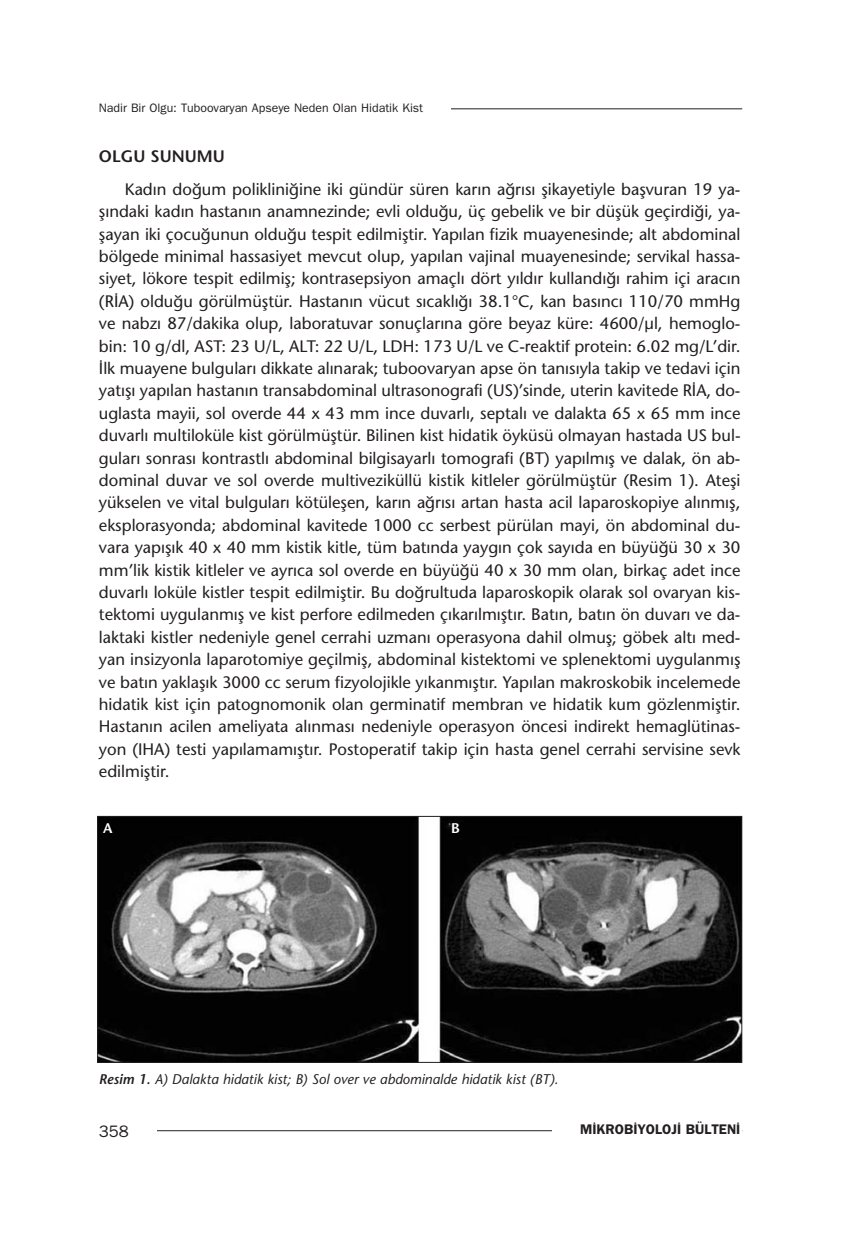
<style>
.page{position:relative;width:842px;height:1239px;background:#fff}
.page>*{position:absolute;margin:0;border:0;box-sizing:border-box;transform-origin:0 0}
.t1{font:16.62px/22.4px "Stone Sans";color:#231f20;text-align:justify}
.t2{font:600 16.62px "Stone Sans";color:#231f20}
.t3{font:16.62px "Franklin Gothic";color:#231f20}
.t4{font:italic 14px "Stone Sans";color:#231f20}
.t5{font:600 14px "Franklin Gothic";color:#231f20}
.t6{font:600 14px "Stone Sans";color:#fff}
.t7{font:12.25px "Franklin Gothic";color:#231f20}
.s1{font-weight:600}
</style>
<div class="page">
<hr style="left:97px;top:1130px;width:645px;height:1px;background:#231f20">
<div style="left:97px;top:1118px;width:60px;height:25px;background:#fff"></div>
<hr style="left:97px;top:108px;width:645px;height:1px;background:#231f20">
<div style="left:97px;top:82px;width:353px;height:52px;background:#fff"></div>
<div style="left:552px;top:1117px;width:190px;height:24px;background:#fff"></div>
<img style="left:99px;top:818px;width:641px;height:243px">
<div style="left:97px;top:816px;width:645px;height:247px;border:1px solid #231f20"></div>
<p class="t7" style="left:99px;top:104px;width:326px">Nadir Bir Olgu: Tuboovaryan Apseye Neden Olan Hidatik Kist</p>
<p class="t2" style="left:99px;top:150px;width:127px">OLGU SUNUMU</p>
<p class="t1" style="left:99px;top:180px;width:643px;text-indent:26px">Kadın doğum polikliniğine iki gündür süren karın ağrısı şikayetiyle başvuran 19 ya&shy;şındaki kadın hastanın anamnezinde; evli olduğu, üç gebelik ve bir düşük geçirdiği, ya&shy;şayan iki çocuğunun olduğu tespit edilmiştir. Yapılan fizik muayenesinde; alt abdominal bölgede minimal hassasiyet mevcut olup, yapılan vajinal muayenesinde; servikal hassa&shy;siyet, lökore tespit edilmiş; kontrasepsiyon amaçlı dört yıldır kullandığı rahim içi aracın (RİA) olduğu görülmüştür. Hastanın vücut sıcaklığı 38.1°C, kan basıncı 110/70 mmHg ve nabzı 87/dakika olup, laboratuvar sonuçlarına göre beyaz küre: 4600/µl, hemoglo&shy;bin: 10 g/dl, AST: 23 U/L, ALT: 22 U/L, LDH: 173 U/L ve C-reaktif protein: 6.02 mg/L’dir.<br>İlk muayene bulguları dikkate alınarak; tuboovaryan apse ön tanısıyla takip ve tedavi için yatışı yapılan hastanın transabdominal ultrasonografi (US)’sinde, uterin kavitede RİA, do&shy;uglasta mayii, sol overde 44 x 43 mm ince duvarlı, septalı ve dalakta 65 x 65 mm ince duvarlı multiloküle kist görülmüştür. Bilinen kist hidatik öyküsü olmayan hastada US bul&shy;guları sonrası kontrastlı abdominal bilgisayarlı tomografi (BT) yapılmış ve dalak, ön ab&shy;dominal duvar ve sol overde multiveziküllü kistik kitleler görülmüştür (Resim 1). Ateşi yükselen ve vital bulguları kötüleşen, karın ağrısı artan hasta acil laparoskopiye alınmış, eksplorasyonda; abdominal kavitede 1000 cc serbest pürülan mayi, ön abdominal du&shy;vara yapışık 40 x 40 mm kistik kitle, tüm batında yaygın çok sayıda en büyüğü 30 x 30 mm’lik kistik kitleler ve ayrıca sol overde en büyüğü 40 x 30 mm olan, birkaç adet ince duvarlı loküle kistler tespit edilmiştir. Bu doğrultuda laparoskopik olarak sol ovaryan kis&shy;tektomi uygulanmış ve kist perfore edilmeden çıkarılmıştır. Batın, batın ön duvarı ve da&shy;laktaki kistler nedeniyle genel cerrahi uzmanı operasyona dahil olmuş; göbek altı med&shy;yan insizyonla laparotomiye geçilmiş, abdominal kistektomi ve splenektomi uygulanmış ve batın yaklaşık 3000 cc serum fizyolojikle yıkanmıştır. Yapılan makroskobik incelemede hidatik kist için patognomonik olan germinatif membran ve hidatik kum gözlenmiştir.<br>Hastanın acilen ameliyata alınması nedeniyle operasyon öncesi indirekt hemaglütinas&shy;yon (IHA) testi yapılamamıştır. Postoperatif takip için hasta genel cerrahi servisine sevk edilmiştir.</p>
<p class="t6" style="left:103px;top:823px;width:11px">A</p>
<p class="t6" style="left:451px;top:823px;width:10px">B</p>
<p class="t4" style="left:99px;top:1074px;width:461px"><span class="s1">Resim 1.</span> A) Dalakta hidatik kist; B) Sol over ve abdominalde hidatik kist (BT).</p>
<p class="t3" style="left:99px;top:1125px;width:31px">358</p>
<p class="t5" style="left:580px;top:1125px;width:162px">M‹KROB‹YOLOJ‹ BÜLTEN‹</p>
</div>
